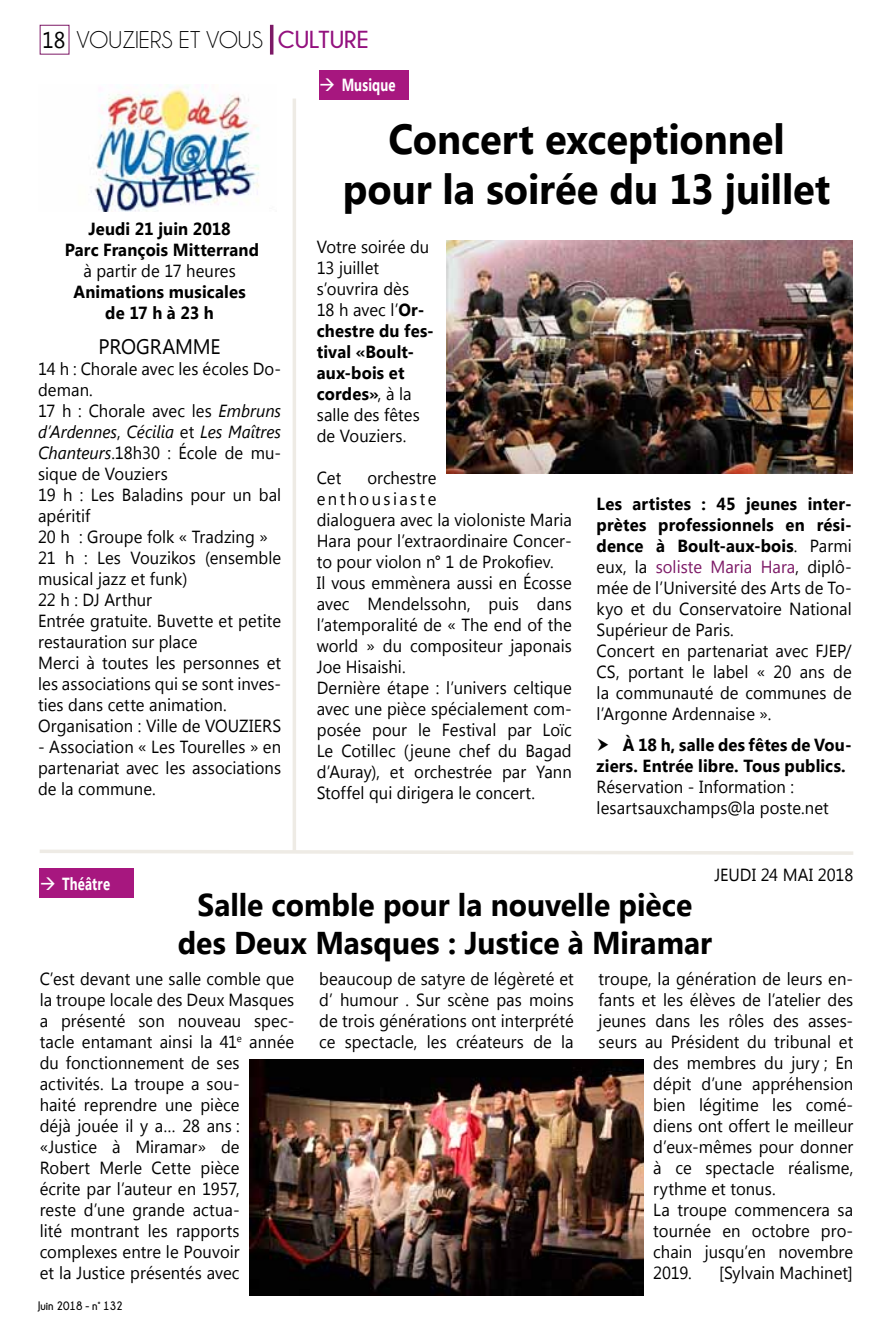
<style>
.page{position:relative;width:893px;height:1340px;background:#fff}
.page>*{position:absolute;margin:0;border:0;box-sizing:border-box;transform-origin:0 0}
.t1{font:700 42px/50.4px "Segoe UI";letter-spacing:-.005em;color:#000;text-align:center;scale:.95 1}
.t2{font:700 31.5px/37.8px "Segoe UI";color:#000;text-align:center;scale:.95 1}
.t3{font:24.5px "Champagne&Limousines";color:#000}
.t4{font:700 24.5px "Champagne&Limousines";color:#93117e}
.t5{font:21px "Segoe UI";letter-spacing:-.01em;color:#000;scale:.95 1}
.t6{font:17.5px/21px "Segoe UI";letter-spacing:.005em;color:#000;scale:.95 1}
.t7{font:700 17.5px/21px "Segoe UI";letter-spacing:.01em;color:#000;text-align:center;scale:.95 1}
.t8{font:700 17.5px "Segoe UI";letter-spacing:.01em;color:#fff;scale:.75 1}
.t9{font:700 12.25px "Champagne&Limousines";color:#000;scale:.95 1}
.s1{font-family:"Segoe UI";font-size:22.75px}
.s2{font-style:italic}
.s3{font-weight:700}
.s4{color:#7c1966}
</style>
<div class="page">
<hr style="left:270px;top:25px;width:3px;height:30px;background:#7c1966">
<div style="left:40px;top:868px;width:94px;height:30px;background:#a7177f"></div>
<div style="left:319px;top:70px;width:89px;height:29px;background:#a7177f"></div>
<img style="left:250px;top:1059px;width:393px;height:236px">
<img style="left:90px;top:84px;width:169px;height:128px">
<svg style="left:40px;top:847px;width:813px;height:8px"></svg>
<img style="left:446px;top:240px;width:406px;height:234px">
<hr style="left:293px;top:99px;width:3px;height:753px;background:#eeebe5">
<h3 class="t3" style="left:42px;top:28px;width:61px"><span class="s1">18</span> VOUZIERS</h3>
<h3 class="t3" style="left:179px;top:28px;width:56px">ET VOUS</h3>
<h3 class="t4" style="left:278px;top:26px;width:92px">CULTURE</h3>
<p class="t8" style="left:319px;top:73px;width:103px">→ Musique</p>
<h1 class="t1" style="left:343px;top:112px;width:515px">Concert exceptionnel pour la soirée du 13 juillet</h1>
<p class="t7" style="left:65px;top:217px;width:206px">Jeudi 21 juin 2018<br>Parc François Mitterrand</p>
<p class="t6" style="left:83px;top:259px;width:162px">à partir de 17 heures</p>
<p class="t7" style="left:74px;top:280px;width:183px">Animations musicales de 17 h à 23 h</p>
<p class="t5" style="left:99px;top:332px;width:130px">PROGRAMME</p>
<p class="t6" style="left:38px;top:357px;width:257px">14 h : Chorale avec les écoles Do&shy;deman.<br>17 h : Chorale avec les <span class="s2">Embruns d’Ardennes</span>, <span class="s2">Cécilia</span> et <span class="s2">Les Maîtres<br>Chanteurs</span>.18h30 : École de mu&shy;sique de Vouziers<br>19 h : Les Baladins pour un bal apéritif<br>20 h : Groupe folk « Tradzing »<br>21 h : Les Vouzikos (ensemble musical jazz et funk)<br>22 h : DJ Arthur<br>Entrée gratuite. Buvette et petite restauration sur place<br>Merci à toutes les personnes et les associations qui se sont inves&shy;ties dans cette animation.<br>Organisation : Ville de VOUZIERS</p>
<p class="t6" style="left:38px;top:735px;width:257px;text-align:justify">- Association « Les Tourelles » en partenariat avec les associations de la commune.</p>
<p class="t8" style="left:40px;top:871px;width:95px">→ Théâtre</p>
<p class="t6" style="left:317px;top:235px;width:125px">Votre soirée du<br>13 juillet s’ouvrira dès<br>18 h avec l’<span class="s3">Or&shy;chestre du fes&shy;tival «Boult&shy;aux-bois et cordes»</span>, à la salle des fêtes de Vouziers.</p>
<p class="t6" style="left:317px;top:466px;width:27px">Cet</p>
<p class="t6" style="left:317px;top:466px;width:270px;text-indent:51px">orchestre<br>enthousiaste<br>dialoguera avec la violoniste Maria<br>Hara pour l’extraordinaire Concer&shy;to pour violon n° 1 de Prokofiev.<br>Il vous emmènera aussi en Écosse avec Mendelssohn, puis dans l’atemporalité de « The end of the world » du compositeur japonais<br>Joe Hisaishi.<br>Dernière étape : l’univers celtique avec une pièce spécialement com&shy;posée pour le Festival par Loïc<br>Le Cotillec (jeune chef du Bagad d’Auray), et orchestrée par Yann<br>Stoffel qui dirigera le concert.</p>
<p class="t6" style="left:597px;top:492px;width:270px"><span class="s3">Les artistes : 45 jeunes inter&shy;prètes professionnels en rési&shy;dence à Boult-aux-bois</span>. Parmi eux, la <span class="s4">soliste Maria Hara</span>, diplô&shy;mée de l’Université des Arts de To&shy;kyo et du Conservatoire National<br>Supérieur de Paris.<br>Concert en partenariat avec FJEP/<br>CS, portant le label « 20 ans de la communauté de communes de l’Argonne Ardennaise ».</p>
<p class="t7" style="left:597px;top:733px;width:270px;text-align:left;text-indent:26px">À 18 h, salle des fêtes de Vou&shy;ziers. Entrée libre. Tous publics.</p>
<p class="t6" style="left:597px;top:775px;width:246px">Réservation - Information : lesartsauxchamps@la poste.net</p>
<p class="t6" style="left:714px;top:863px;width:148px">Jeudi 24 mai 2018</p>
<h2 class="t2" style="left:178px;top:884px;width:564px">Salle comble pour la nouvelle pièce des Deux Masques : Justice à Miramar</h2>
<p class="t6" style="left:40px;top:967px;width:270px">C’est devant une salle comble que la troupe locale des Deux Masques a présenté son nouveau spec&shy;tacle entamant ainsi la 41<sup>e</sup> année du fonctionnement de ses activités. La troupe a sou-<br>haité reprendre une pièce<br>déjà jouée il y a… 28 ans : «Justice à Miramar» de<br>Robert Merle Cette pièce<br>écrite par l’auteur en 1957,<br>reste d’une grande actua-<br>lité montrant les rapports complexes entre le Pouvoir<br>et la Justice présentés avec</p>
<p class="t6" style="left:319px;top:967px;width:270px;text-align:justify">beaucoup de satyre de légèreté et d’ humour . Sur scène pas moins de trois générations ont interprété ce spectacle, les créateurs de la</p>
<p class="t6" style="left:599px;top:967px;width:270px">troupe, la génération de leurs en-</p>
<p class="t6" style="left:599px;top:988px;width:269px">fants et les élèves de l’atelier des</p>
<p class="t6" style="left:599px;top:1009px;width:270px">jeunes dans les rôles des asses-</p>
<p class="t6" style="left:599px;top:1030px;width:270px">seurs au Président du tribunal et</p>
<p class="t6" style="left:653px;top:1051px;width:212px">des membres du jury ; En</p>
<p class="t6" style="left:653px;top:1072px;width:212px">dépit d’une appréhension</p>
<p class="t6" style="left:653px;top:1093px;width:212px">bien légitime les comé-</p>
<p class="t6" style="left:653px;top:1114px;width:212px">diens ont offert le meilleur</p>
<p class="t6" style="left:653px;top:1135px;width:212px">d’eux-mêmes pour donner</p>
<p class="t6" style="left:653px;top:1156px;width:212px">à ce spectacle réalisme,</p>
<p class="t6" style="left:653px;top:1177px;width:130px">rythme et tonus.</p>
<p class="t6" style="left:653px;top:1198px;width:212px">La troupe commencera sa</p>
<p class="t6" style="left:653px;top:1219px;width:212px">tournée en octobre pro-</p>
<p class="t6" style="left:653px;top:1240px;width:212px">chain jusqu’en novembre</p>
<p class="t6" style="left:653px;top:1261px;width:42px">2019.</p>
<p class="t6" style="left:719px;top:1261px;width:142px">[Sylvain Machinet]</p>
<p class="t9" style="left:38px;top:1298px;width:91px">Juin 2018 - n° 132</p>
</div>
